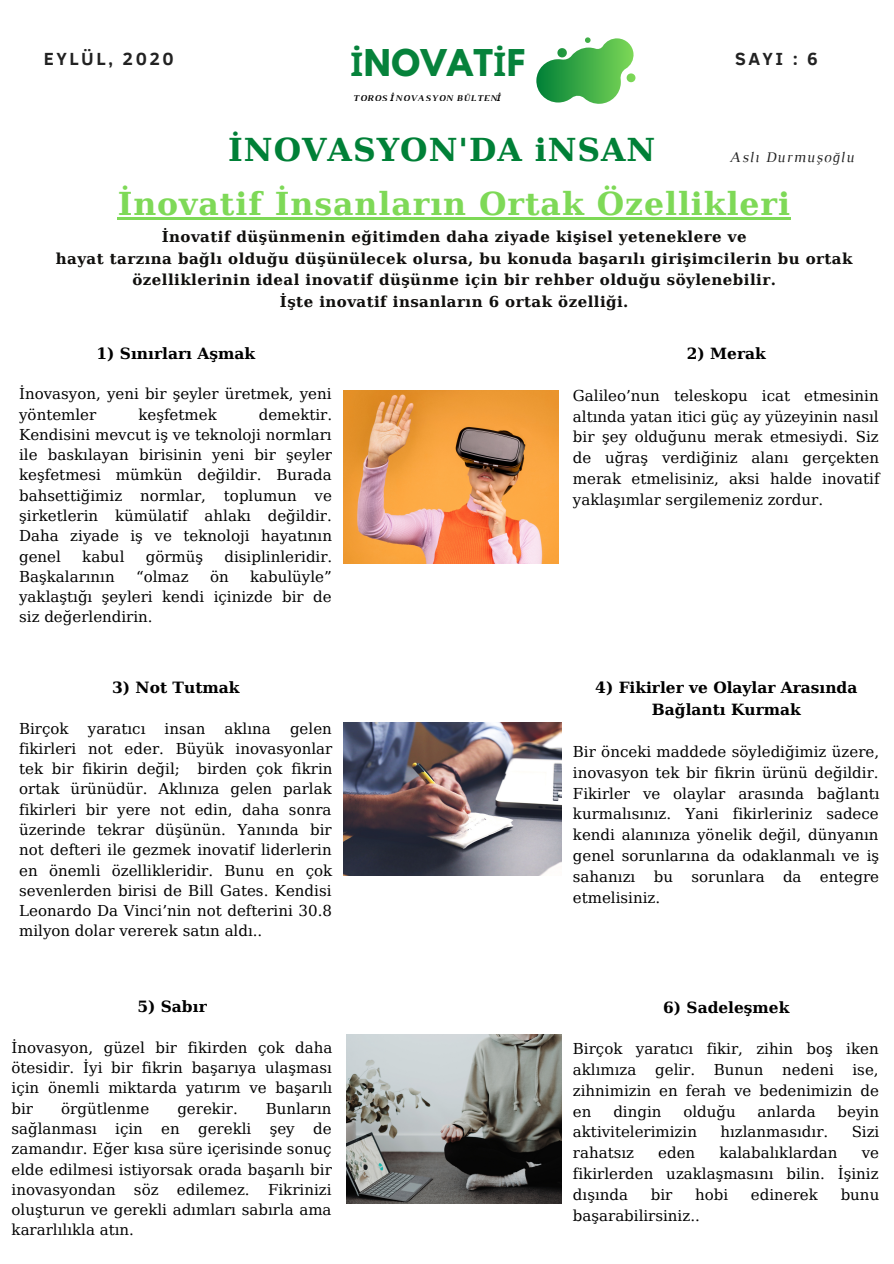
<style>
.page{position:relative;width:894px;height:1264px;background:#fff}
.page>*{position:absolute;margin:0;border:0;box-sizing:border-box;transform-origin:0 0}
.t1{font:700 32.7px "League Spartan";letter-spacing:.02em;color:#008037}
.t2{font:700 31.5px "DejaVu Serif";letter-spacing:.03em;color:#7ed957}
.t3{font:700 31.5px "DejaVu Serif";letter-spacing:.03em;color:#008037}
.t4{font:700 18px "Clear Sans";letter-spacing:.14em;color:#222}
.t5{font:700 15.45px/21.9px "DejaVu Serif";color:#000;text-align:center}
.t6{font:15px/20.2px "DejaVu Serif";color:#000;text-align:justify}
.t7{font:700 15px/21.5px "DejaVu Serif";letter-spacing:.03em;color:#100f0d;text-align:center}
.t8{font:italic 15px "Luthier";letter-spacing:.07em;color:#222}
.t9{font:italic 700 9px "Luthier";letter-spacing:.07em;color:#000}
.s1{font-family:"Noto Sans"}
</style>
<div class="page">
<svg style="left:536px;top:37px;width:99px;height:67px"></svg>
<img style="left:346px;top:1034px;width:215px;height:169px">
<img style="left:343px;top:390px;width:215px;height:174px">
<img style="left:343px;top:722px;width:218px;height:153px">
<hr style="left:118px;top:217px;width:672px;height:3px;background:#7ed957">
<h1 class="t1" style="left:350px;top:46px;width:176px"><span class="s1">İ</span>NOVAT<span class="s1">İ</span>F</h1>
<p class="t9" style="left:352px;top:94px;width:150px">TOROS <span class="s1">İ</span>NOVASYON BÜLTEN<span class="s1">İ</span></p>
<h2 class="t3" style="left:228px;top:131px;width:428px">İNOVASYON'DA iNSAN</h2>
<p class="t4" style="left:44px;top:45px;width:131px">EYLÜL, 2020</p>
<p class="t4" style="left:734px;top:45px;width:84px">SAYI : 6</p>
<p class="t8" style="left:729px;top:152px;width:125px">Aslı Durmuşoğlu</p>
<h2 class="t2" style="left:118px;top:186px;width:673px">İnovatif İnsanların Ortak Özellikleri</h2>
<p class="t7" style="left:56px;top:226px;width:798px">İnovatif düşünmenin eğitimden daha ziyade kişisel yeteneklere ve<br>hayat tarzına bağlı olduğu düşünülecek olursa, bu konuda başarılı girişimcilerin bu ortak özelliklerinin ideal inovatif düşünme için bir rehber olduğu söylenebilir.<br>İşte inovatif insanların 6 ortak özelliği.</p>
<p class="t5" style="left:96px;top:342px;width:160px">1) Sınırları Aşmak</p>
<p class="t6" style="left:19px;top:384px;width:314px">İnovasyon, yeni bir şeyler üretmek, yeni yöntemler</p>
<p class="t6" style="left:19px;top:404px;width:314px;text-indent:239px">demektir.<br>Kendisini mevcut iş ve teknoloji normları ile baskılayan birisinin yeni bir şeyler keşfetmesi mümkün değildir. Burada bahsettiğimiz normlar, toplumun ve şirketlerin kümülatif ahlakı değildir.<br>Daha ziyade iş ve teknoloji hayatının genel</p>
<p class="t6" style="left:138px;top:404px;width:80px">keşfetmek</p>
<p class="t6" style="left:82px;top:546px;width:44px">kabul</p>
<p class="t6" style="left:146px;top:546px;width:59px">görmüş</p>
<p class="t6" style="left:224px;top:546px;width:109px">disiplinleridir.</p>
<p class="t6" style="left:19px;top:566px;width:97px">Başkalarının</p>
<p class="t6" style="left:136px;top:566px;width:54px">“olmaz</p>
<p class="t6" style="left:210px;top:566px;width:20px">ön</p>
<p class="t6" style="left:19px;top:566px;width:314px;text-indent:231px">kabulüyle” yaklaştığı şeyleri kendi içinizde bir de siz değerlendirin.</p>
<p class="t5" style="left:112px;top:676px;width:129px">3) Not Tutmak</p>
<p class="t6" style="left:19px;top:718px;width:315px;text-indent:271px">gelen fikirleri not eder. Büyük inovasyonlar tek bir fikirin değil; birden çok fikrin ortak ürünüdür. Aklınıza gelen parlak fikirleri bir yere not edin, daha sonra üzerinde tekrar düşünün. Yanında bir not defteri ile gezmek inovatif liderlerin en önemli özellikleridir. Bunu en çok sevenlerden birisi de Bill Gates. Kendisi Leonardo Da Vinci’nin not defterini 30.8 milyon dolar vererek satın aldı..</p>
<p class="t6" style="left:19px;top:718px;width:51px">Birçok</p>
<p class="t6" style="left:88px;top:718px;width:59px">yaratıcı</p>
<p class="t6" style="left:165px;top:718px;width:42px">insan</p>
<p class="t6" style="left:224px;top:718px;width:48px">aklına</p>
<p class="t5" style="left:137px;top:995px;width:71px">5) Sabır</p>
<p class="t6" style="left:12px;top:1037px;width:322px">İnovasyon, güzel bir fikirden çok daha ötesidir. İyi bir fikrin başarıya ulaşması için önemli miktarda yatırım ve başarılı bir</p>
<p class="t6" style="left:61px;top:1098px;width:89px">örgütlenme</p>
<p class="t6" style="left:177px;top:1098px;width:62px">gerekir.</p>
<p class="t6" style="left:12px;top:1098px;width:322px;text-indent:254px">Bunların sağlanması için en gerekli şey de zamandır. Eğer kısa süre içerisinde sonuç elde edilmesi istiyorsak orada başarılı bir inovasyondan söz edilemez. Fikrinizi oluşturun ve gerekli adımları sabırla ama kararlılıkla atın.</p>
<p class="t5" style="left:686px;top:343px;width:80px">2) Merak</p>
<p class="t6" style="left:572px;top:385px;width:308px;line-height:20.9px">Galileo’nun teleskopu icat etmesinin altında yatan itici güç ay yüzeyinin nasıl bir şey olduğunu merak etmesiydi. Siz de uğraş verdiğiniz alanı gerçekten merak etmelisiniz, aksi halde inovatif yaklaşımlar sergilemeniz zordur.</p>
<p class="t5" style="left:595px;top:677px;width:263px">4) Fikirler ve Olaylar Arasında<br>Bağlantı Kurmak</p>
<p class="t6" style="left:572px;top:741px;width:308px;line-height:20.9px">Bir önceki maddede söylediğimiz üzere, inovasyon tek bir fikrin ürünü değildir.<br>Fikirler ve olaylar arasında bağlantı kurmalısınız. Yani fikirleriniz sadece kendi alanınıza yönelik değil, dünyanın genel sorunlarına da odaklanmalı ve iş sahanızı bu sorunlara da entegre etmelisiniz.</p>
<p class="t5" style="left:663px;top:996px;width:128px">6) Sadeleşmek</p>
<p class="t6" style="left:572px;top:1038px;width:307px;line-height:20.9px">Birçok yaratıcı fikir, zihin boş iken aklımıza gelir. Bunun nedeni ise, zihnimizin en ferah ve bedenimizin de en</p>
<p class="t6" style="left:613px;top:1101px;width:50px">dingin</p>
<p class="t6" style="left:683px;top:1101px;width:54px">olduğu</p>
<p class="t6" style="left:757px;top:1101px;width:60px">anlarda</p>
<p class="t6" style="left:837px;top:1101px;width:43px">beyin</p>
<p class="t6" style="left:572px;top:1122px;width:125px">aktivitelerimizin</p>
<p class="t6" style="left:720px;top:1122px;width:109px">hızlanmasıdır.</p>
<p class="t6" style="left:851px;top:1122px;width:29px">Sizi</p>
<p class="t6" style="left:572px;top:1142px;width:63px">rahatsız</p>
<p class="t6" style="left:658px;top:1142px;width:39px">eden</p>
<p class="t6" style="left:719px;top:1142px;width:120px">kalabalıklardan</p>
<p class="t6" style="left:572px;top:1142px;width:307px;line-height:20.9px;text-indent:289px">ve fikirlerden uzaklaşmasını bilin. İşiniz dışında</p>
<p class="t6" style="left:650px;top:1184px;width:23px">bir</p>
<p class="t6" style="left:695px;top:1184px;width:35px">hobi</p>
<p class="t6" style="left:750px;top:1184px;width:68px">edinerek</p>
<p class="t6" style="left:840px;top:1184px;width:40px">bunu</p>
<p class="t6" style="left:572px;top:1205px;width:128px">başarabilirsiniz..</p>
</div>
